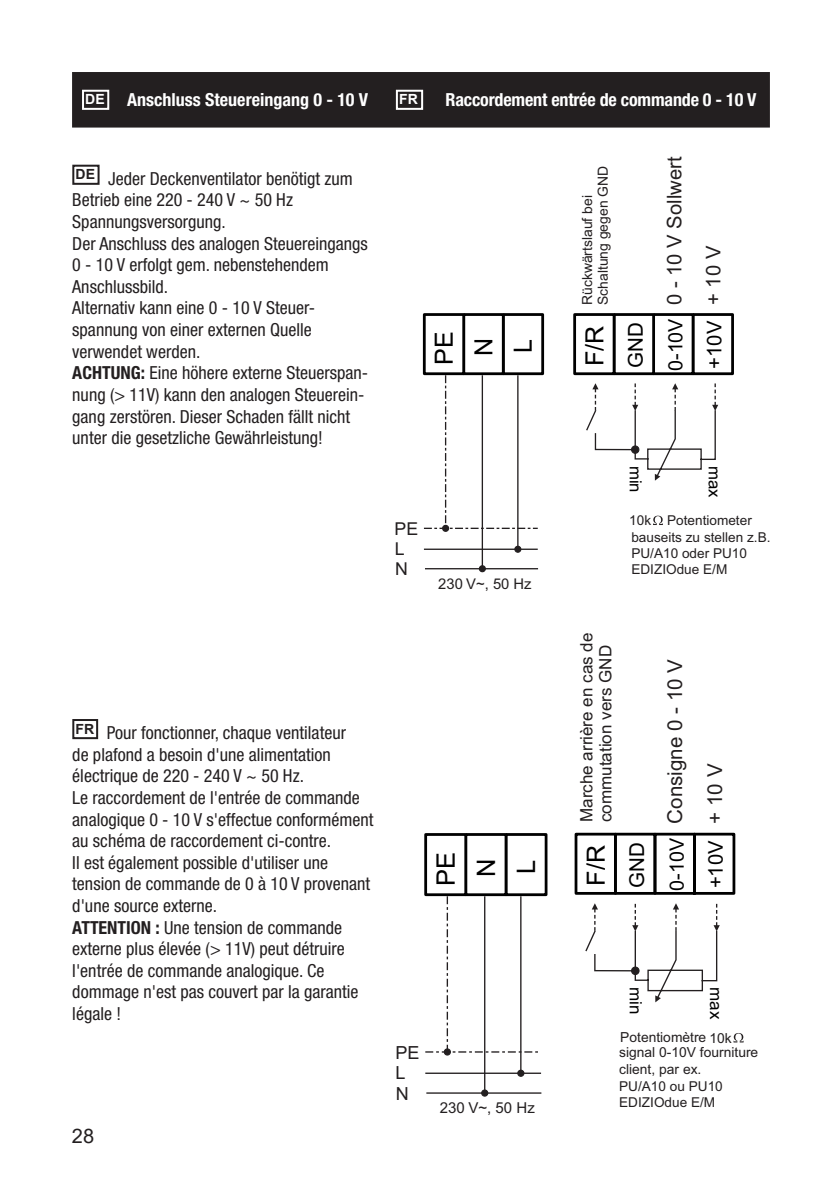
<style>
.page{position:relative;width:840px;height:1191px;background:#fff}
.page>*{position:absolute;margin:0;border:0;box-sizing:border-box;transform-origin:0 0}
.t1{font:25.4px/40.2px "Arial";color:#000}
.t2{font:25px/39.4px "Arial";color:#000}
.t3{font:20.6px "Arial";color:#231f20}
.t4{font:20.6px "Arial";color:#000}
.t5{font:20.2px "Arial";color:#231f20}
.t6{font:20.2px "Arial";color:#000}
.t7{font:20px "Arial";color:#231f20}
.t8{font:19.8px "Arial";color:#000}
.t9{font:condensed 18px/21.6px "Helvetica Neue LT Std";color:#231f20}
.t10{font:700 condensed 18px "Helvetica Neue LT Std";letter-spacing:-.01em;color:#fff}
.t11{font:18px "Arial";color:#231f20}
.t12{font:17.8px "Arial";color:#231f20}
.t13{font:17px/19px "Arial";color:#231f20}
.t14{font:17px "Arial";letter-spacing:.005em;color:#000}
.t15{font:16.6px "Arial";letter-spacing:.005em;color:#000}
.t16{font:15px "Arial";color:#231f20}
.t17{font:14.8px "Arial";color:#231f20}
.t18{font:14px/15.6px "Arial";color:#231f20}
.t19{font:700 14px "Arial";color:#fff}
.t20{font:13.8px/15.2px "Arial";color:#231f20}
.t21{font:13.6px/16.4px "Arial";color:#231f20}
.s1{font-family:"Arial";font-stretch:normal;font-size:14px}
.s2{font-weight:700}
</style>
<div class="page">
<div style="left:72px;top:165px;width:27px;height:20px;border:2px solid #231f20"></div>
<div style="left:72px;top:719px;width:26px;height:20px;border:2px solid #231f20"></div>
<div style="left:72px;top:72px;width:697px;height:56px;background:#231f20"></div>
<div style="left:82px;top:90px;width:27px;height:20px;border:2px solid #fff"></div>
<div style="left:395px;top:90px;width:28px;height:20px;border:2px solid #fff"></div>
<svg style="left:585px;top:903px;width:134px;height:99px"></svg>
<div style="left:631px;top:967px;width:7px;height:7px;background:#231f20;border-radius:50%"></div>
<div style="left:630px;top:966px;width:9px;height:9px;border:1px solid #231f20;border-radius:50%"></div>
<svg style="left:733px;top:1033px;width:10px;height:9px"></svg>
<hr style="left:484px;top:897px;width:1px;height:196px;background:#231f20">
<hr style="left:426px;top:1072px;width:114px;height:2px;background:#231f20">
<hr style="left:427px;top:1092px;width:113px;height:1px;background:#231f20">
<div style="left:481px;top:1089px;width:7px;height:7px;border:1px solid #231f20;border-radius:50%"></div>
<hr style="left:520px;top:897px;width:1px;height:176px;background:#231f20">
<div style="left:517px;top:1069px;width:7px;height:7px;border:1px solid #231f20;border-radius:50%"></div>
<svg style="left:424px;top:833px;width:124px;height:222px"></svg>
<svg style="left:574px;top:832px;width:162px;height:63px"></svg>
<svg style="left:573px;top:313px;width:161px;height:63px"></svg>
<svg style="left:586px;top:383px;width:131px;height:98px"></svg>
<div style="left:631px;top:446px;width:7px;height:7px;background:#231f20;border-radius:50%"></div>
<div style="left:630px;top:445px;width:9px;height:9px;border:1px solid #231f20;border-radius:50%"></div>
<svg style="left:653px;top:515px;width:9px;height:10px"></svg>
<hr style="left:481px;top:376px;width:1px;height:193px;background:#231f20">
<hr style="left:424px;top:548px;width:112px;height:2px;background:#231f20">
<hr style="left:425px;top:568px;width:112px;height:1px;background:#231f20">
<div style="left:478px;top:565px;width:7px;height:7px;border:1px solid #231f20;border-radius:50%"></div>
<hr style="left:517px;top:376px;width:1px;height:173px;background:#231f20">
<div style="left:514px;top:545px;width:7px;height:8px;border:1px solid #231f20;border-radius:50%"></div>
<div style="left:442px;top:525px;width:7px;height:7px;border:1px solid #231f20;border-radius:50%"></div>
<svg style="left:422px;top:313px;width:123px;height:218px"></svg>
<p class="t10" style="left:85px;top:89px;width:284px"><span class="s1">DE</span> Anschluss Steuereingang 0 - 10 V</p>
<p class="t19" style="left:399px;top:90px;width:20px">FR</p>
<p class="t10" style="left:445px;top:89px;width:312px">Raccordement entrée de commande 0 - 10 V</p>
<p class="t9" style="left:72px;top:167px;width:297px"><sup>DE</sup> Jeder Deckenventilator benötigt zum Betrieb eine 220 - 240 V ~ 50 Hz Spannungsversorgung.<br>Der Anschluss des analogen Steuereingangs 0 - 10 V erfolgt gem. nebenstehendem Anschlussbild.<br>Alternativ kann eine 0 - 10 V Steuer&shy;spannung von einer externen Quelle verwendet werden.<br><span class="s2">ACHTUNG:</span> Eine höhere externe Steuerspan&shy;nung (&gt; 11V) kann den analogen Steuerein&shy;gang zerstören. Dieser Schaden fällt nicht unter die gesetzliche Gewährleistung!</p>
<h2 class="t2" style="left:426px;top:365px;width:35px;rotate:-90deg">PE</h2>
<h2 class="t2" style="left:466px;top:356px;width:20px;rotate:-90deg">N<br>L</h2>
<p class="t12" style="left:394px;top:522px;width:25px">PE</p>
<p class="t12" style="left:394px;top:542px;width:11px">L</p>
<p class="t12" style="left:395px;top:562px;width:14px">N</p>
<p class="t17" style="left:438px;top:578px;width:95px">230 V~, 50 Hz</p>
<p class="t18" style="left:149px;top:829px;width:141px;rotate:-90deg">Rückwärtslauf bei<br>Schaltung gegen GND</p>
<p class="t9" style="left:72px;top:722px;width:302px"><sup>FR</sup> Pour fonctionner, chaque ventilateur<br>de plafond a besoin d'une alimentation électrique de 220 - 240 V ~ 50 Hz.<br>Le raccordement de l'entrée de commande analogique 0 - 10 V s'effectue conformément au schéma de raccordement ci-contre.<br>Il est également possible d'utiliser une tension de commande de 0 à 10 V provenant d'une source externe.<br><span class="s2">ATTENTION :</span> Une tension de commande externe plus élevée (&gt; 11V) peut détruire l'entrée de commande analogique. Ce dommage n'est pas couvert par la garantie légale !</p>
<p class="t5" style="left:274px;top:829px;width:60px;rotate:-90deg">+ 10 V</p>
<h2 class="t2" style="left:146px;top:890px;width:42px;rotate:-90deg">F/R</h2>
<p class="t4" style="left:196px;top:892px;width:47px;rotate:-90deg">GND</p>
<p class="t8" style="left:236px;top:895px;width:54px;rotate:-90deg">0-10V</p>
<p class="t6" style="left:275px;top:893px;width:49px;rotate:-90deg">+10V</p>
<h2 class="t2" style="left:74px;top:878px;width:15px;rotate:-90deg">L</h2>
<p class="t7" style="left:72px;top:1122px;width:24px">28</p>
<h1 class="t1" style="left:428px;top:885px;width:35px;rotate:-90deg">PE</h1>
<h1 class="t1" style="left:468px;top:876px;width:20px;rotate:-90deg">N<br>L</h1>
<p class="t11" style="left:395px;top:1046px;width:26px">PE</p>
<p class="t11" style="left:395px;top:1066px;width:12px">L</p>
<p class="t11" style="left:395px;top:1086px;width:15px">N</p>
<p class="t16" style="left:439px;top:1102px;width:96px">230 V~, 50 Hz</p>
<p class="t18" style="left:580px;top:305px;width:141px;rotate:-90deg">Rückwärtslauf bei<br>Schaltung gegen GND</p>
<p class="t5" style="left:666px;top:305px;width:150px;rotate:-90deg">0 - 10 V Sollwert</p>
<p class="t5" style="left:705px;top:305px;width:60px;rotate:-90deg">+ 10 V</p>
<h2 class="t2" style="left:576px;top:366px;width:42px;rotate:-90deg">F/R</h2>
<p class="t4" style="left:627px;top:368px;width:47px;rotate:-90deg">GND</p>
<p class="t8" style="left:667px;top:371px;width:54px;rotate:-90deg">0-10V</p>
<p class="t6" style="left:706px;top:369px;width:49px;rotate:-90deg">+10V</p>
<p class="t15" style="left:641px;top:465px;width:28px;rotate:90deg">min</p>
<p class="t15" style="left:720px;top:465px;width:33px;rotate:90deg">max</p>
<p class="t21" style="left:666px;top:513px;width:86px">Potentiometer</p>
<p class="t21" style="left:629px;top:513px;width:143px">10k<br>bauseits zu stellen z.B.<br>PU/A10 oder PU10<br>EDIZIOdue E/M</p>
<p class="t13" style="left:578px;top:822px;width:191px;rotate:-90deg">Marche arrière en cas de commutation vers GND</p>
<p class="t3" style="left:667px;top:823px;width:166px;rotate:-90deg">Consigne 0 - 10 V</p>
<p class="t3" style="left:706px;top:823px;width:61px;rotate:-90deg">+ 10 V</p>
<h2 class="t2" style="left:578px;top:885px;width:42px;rotate:-90deg">F/R</h2>
<p class="t4" style="left:629px;top:887px;width:47px;rotate:-90deg">GND</p>
<p class="t8" style="left:669px;top:890px;width:54px;rotate:-90deg">0-10V</p>
<p class="t6" style="left:707px;top:888px;width:49px;rotate:-90deg">+10V</p>
<p class="t14" style="left:641px;top:987px;width:29px;rotate:90deg">min</p>
<p class="t14" style="left:722px;top:987px;width:34px;rotate:90deg">max</p>
<p class="t20" style="left:618px;top:1031px;width:141px">Potentiomè t er 10k signal 0-10V fourniture</p>
<p class="t20" style="left:619px;top:1063px;width:84px">client, par ex.</p>
<p class="t21" style="left:619px;top:1079px;width:105px">PU/A10 ou PU10<br>EDIZIOdue E/M</p>
</div>
